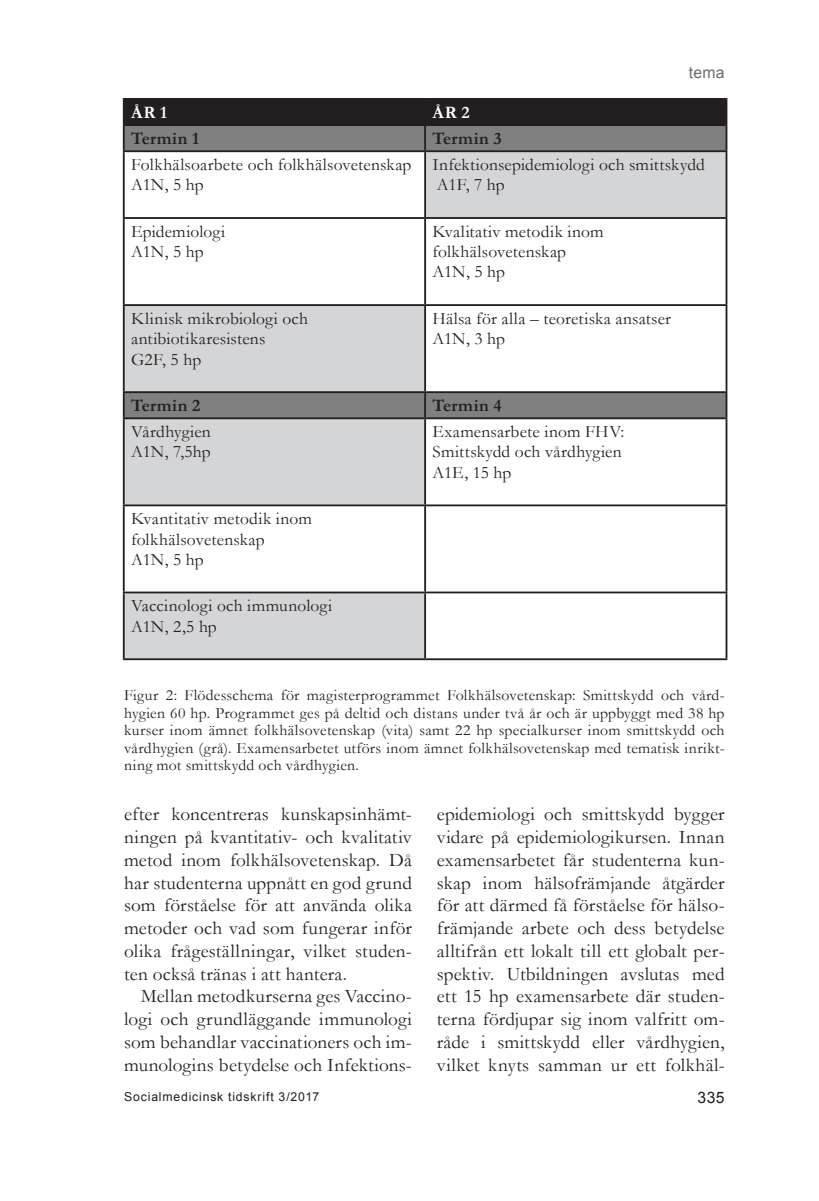
<style>
.page{position:relative;width:819px;height:1201px;background:#fff}
.page>*{position:absolute;margin:0;border:0;box-sizing:border-box;transform-origin:0 0}
.bröd_med_indrag{font:19.25px/22.8px "Garamond";letter-spacing:.01em;color:#231f20;text-align:justify}
.listad_text{font:17.5px "Garamond";letter-spacing:.01em;color:#231f20}
.listad_text-2{font:700 17.5px "Garamond";letter-spacing:.03em;color:#231f20}
.listad_text-3{font:700 17.5px "Garamond";color:#fff}
.figtext{font:15.75px/17.5px "Garamond";letter-spacing:.015em;color:#231f20;text-align:justify}
.t1{font:15.75px "Arial";color:#6c6d70}
.t2{font:15.75px "Arial";color:#231f20}
.t3{font:12.25px "Arial";letter-spacing:.065em;color:#231f20}
</style>
<div class="page">
<div style="left:125px;top:100px;width:600px;height:24px;background:#231f20"></div>
<div style="left:125px;top:126px;width:600px;height:24px;background:#808080"></div>
<svg style="left:125px;top:152px;width:600px;height:506px"></svg>
<hr style="left:123px;top:98px;width:302px;height:2px;background:#231f20">
<hr style="left:123px;top:100px;width:2px;height:24px;background:#231f20">
<hr style="left:425px;top:98px;width:302px;height:2px;background:#231f20">
<hr style="left:424px;top:100px;width:2px;height:24px;background:#231f20">
<hr style="left:725px;top:100px;width:2px;height:24px;background:#231f20">
<hr style="left:123px;top:152px;width:2px;height:65px;background:#231f20">
<hr style="left:424px;top:152px;width:2px;height:65px;background:#231f20">
<hr style="left:725px;top:152px;width:2px;height:65px;background:#231f20">
<hr style="left:123px;top:217px;width:302px;height:2px;background:#231f20">
<hr style="left:123px;top:219px;width:2px;height:85px;background:#231f20">
<hr style="left:425px;top:217px;width:302px;height:2px;background:#231f20">
<hr style="left:424px;top:219px;width:2px;height:85px;background:#231f20">
<hr style="left:725px;top:219px;width:2px;height:85px;background:#231f20">
<hr style="left:425px;top:304px;width:302px;height:2px;background:#231f20">
<hr style="left:725px;top:306px;width:2px;height:85px;background:#231f20">
<hr style="left:123px;top:419px;width:2px;height:85px;background:#231f20">
<hr style="left:424px;top:419px;width:2px;height:85px;background:#231f20">
<hr style="left:725px;top:419px;width:2px;height:85px;background:#231f20">
<hr style="left:123px;top:504px;width:302px;height:2px;background:#231f20">
<hr style="left:123px;top:506px;width:2px;height:85px;background:#231f20">
<hr style="left:425px;top:504px;width:302px;height:2px;background:#231f20">
<hr style="left:424px;top:506px;width:2px;height:85px;background:#231f20">
<hr style="left:725px;top:506px;width:2px;height:85px;background:#231f20">
<hr style="left:123px;top:591px;width:302px;height:2px;background:#231f20">
<hr style="left:123px;top:593px;width:2px;height:65px;background:#231f20">
<hr style="left:425px;top:591px;width:302px;height:2px;background:#231f20">
<hr style="left:424px;top:593px;width:2px;height:65px;background:#231f20">
<hr style="left:725px;top:593px;width:2px;height:65px;background:#231f20">
<hr style="left:123px;top:658px;width:302px;height:2px;background:#231f20">
<hr style="left:425px;top:658px;width:302px;height:2px;background:#231f20">
<hr style="left:123px;top:304px;width:302px;height:2px;background:#231f20">
<hr style="left:123px;top:306px;width:2px;height:85px;background:#231f20">
<hr style="left:424px;top:306px;width:2px;height:85px;background:#231f20">
<hr style="left:424px;top:393px;width:2px;height:24px;background:#231f20">
<hr style="left:424px;top:126px;width:2px;height:24px;background:#231f20">
<hr style="left:123px;top:124px;width:302px;height:2px;background:#231f20">
<hr style="left:123px;top:126px;width:2px;height:24px;background:#231f20">
<hr style="left:425px;top:124px;width:302px;height:2px;background:#231f20">
<hr style="left:725px;top:126px;width:2px;height:24px;background:#231f20">
<hr style="left:123px;top:150px;width:302px;height:2px;background:#231f20">
<hr style="left:425px;top:150px;width:302px;height:2px;background:#231f20">
<hr style="left:123px;top:391px;width:302px;height:2px;background:#231f20">
<hr style="left:123px;top:393px;width:2px;height:24px;background:#231f20">
<hr style="left:425px;top:391px;width:302px;height:2px;background:#231f20">
<hr style="left:725px;top:393px;width:2px;height:24px;background:#231f20">
<hr style="left:123px;top:417px;width:302px;height:2px;background:#231f20">
<hr style="left:425px;top:417px;width:302px;height:2px;background:#231f20">
<p class="t1" style="left:689px;top:62px;width:37px">tema</p>
<p class="listad_text-3" style="left:131px;top:100px;width:38px">ÅR 1</p>
<p class="listad_text-3" style="left:432px;top:100px;width:39px">ÅR 2</p>
<p class="listad_text-2" style="left:131px;top:126px;width:69px">Termin 1</p>
<p class="listad_text-2" style="left:432px;top:126px;width:71px">Termin 3</p>
<p class="listad_text" style="left:131px;top:153px;width:282px">Folkhälsoarbete och folkhälsovetenskap</p>
<p class="listad_text" style="left:131px;top:173px;width:74px">A1N, 5 hp</p>
<p class="listad_text" style="left:432px;top:153px;width:274px">Infektionsepidemiologi och smittskydd</p>
<p class="listad_text" style="left:437px;top:173px;width:69px">A1F, 7 hp</p>
<p class="listad_text" style="left:131px;top:219px;width:95px">Epidemiologi</p>
<p class="listad_text" style="left:131px;top:240px;width:74px">A1N, 5 hp</p>
<p class="listad_text" style="left:131px;top:306px;width:178px">Klinisk mikrobiologi och</p>
<p class="listad_text" style="left:131px;top:327px;width:136px">antibiotikaresistens</p>
<p class="listad_text" style="left:131px;top:347px;width:72px">G2F, 5 hp</p>
<p class="listad_text" style="left:432px;top:219px;width:172px">Kvalitativ metodik inom</p>
<p class="listad_text" style="left:432px;top:240px;width:135px">folkhälsovetenskap</p>
<p class="listad_text" style="left:432px;top:260px;width:74px">A1N, 5 hp</p>
<p class="listad_text" style="left:432px;top:306px;width:240px">Hälsa för alla – teoretiska ansatser</p>
<p class="listad_text" style="left:432px;top:327px;width:74px">A1N, 3 hp</p>
<p class="listad_text-2" style="left:131px;top:393px;width:71px">Termin 2</p>
<p class="listad_text-2" style="left:432px;top:393px;width:71px">Termin 4</p>
<p class="listad_text" style="left:131px;top:420px;width:81px">Vårdhygien</p>
<p class="listad_text" style="left:131px;top:440px;width:81px">A1N, 7,5hp</p>
<p class="listad_text" style="left:432px;top:420px;width:193px">Examensarbete inom FHV:</p>
<p class="listad_text" style="left:432px;top:440px;width:191px">Smittskydd och vårdhygien</p>
<p class="listad_text" style="left:432px;top:460px;width:80px">A1E, 15 hp</p>
<p class="listad_text" style="left:131px;top:507px;width:182px">Kvantitativ metodik inom</p>
<p class="listad_text" style="left:131px;top:527px;width:135px">folkhälsovetenskap</p>
<p class="listad_text" style="left:131px;top:547px;width:74px">A1N, 5 hp</p>
<p class="listad_text" style="left:131px;top:594px;width:202px">Vaccinologi och immunologi</p>
<p class="listad_text" style="left:131px;top:614px;width:87px">A1N, 2,5 hp</p>
<p class="figtext" style="left:124px;top:686px;width:602px">Figur 2: Flödesschema för magisterprogrammet Folkhälsovetenskap: Smittskydd och vård&shy;hygien 60 hp. Programmet ges på deltid och distans under två år och är uppbyggt med 38 hp kurser inom ämnet folkhälsovetenskap (vita) samt 22 hp specialkurser inom smittskydd och vårdhygien (grå). Examensarbetet utförs inom ämnet folkhälsovetenskap med tematisk inrikt&shy;ning mot smittskydd och vårdhygien.</p>
<p class="bröd_med_indrag" style="left:124px;top:802px;width:289px">efter koncentreras kunskapsinhämt&shy;ningen på kvantitativ- och kvalitativ metod inom folkhälsovetenskap. Då har studenterna uppnått en god grund som förståelse för att använda olika metoder och vad som fungerar inför olika frågeställningar, vilket studen&shy;ten också tränas i att hantera.</p>
<p class="bröd_med_indrag" style="left:124px;top:984px;width:289px;text-indent:17px">Mellan metodkurserna ges Vaccino&shy;logi och grundläggande immunologi som behandlar vaccinationers och im&shy;munologins betydelse och Infektions-</p>
<p class="bröd_med_indrag" style="left:437px;top:802px;width:289px">epidemiologi och smittskydd bygger vidare på epidemiologikursen. Innan examensarbetet får studenterna kun&shy;skap inom hälsofrämjande åtgärder för att därmed få förståelse för hälso&shy;främjande arbete och dess betydelse alltifrån ett lokalt till ett globalt per&shy;spektiv. Utbildningen avslutas med ett 15 hp examensarbete där studen&shy;terna fördjupar sig inom valfritt om&shy;råde i smittskydd eller vårdhygien, vilket knyts samman ur ett folkhäl-</p>
<p class="t3" style="left:124px;top:1088px;width:197px">Socialmedicinsk tidskrift 3/2017</p>
<p class="t2" style="left:697px;top:1087px;width:29px">335</p>
</div>
